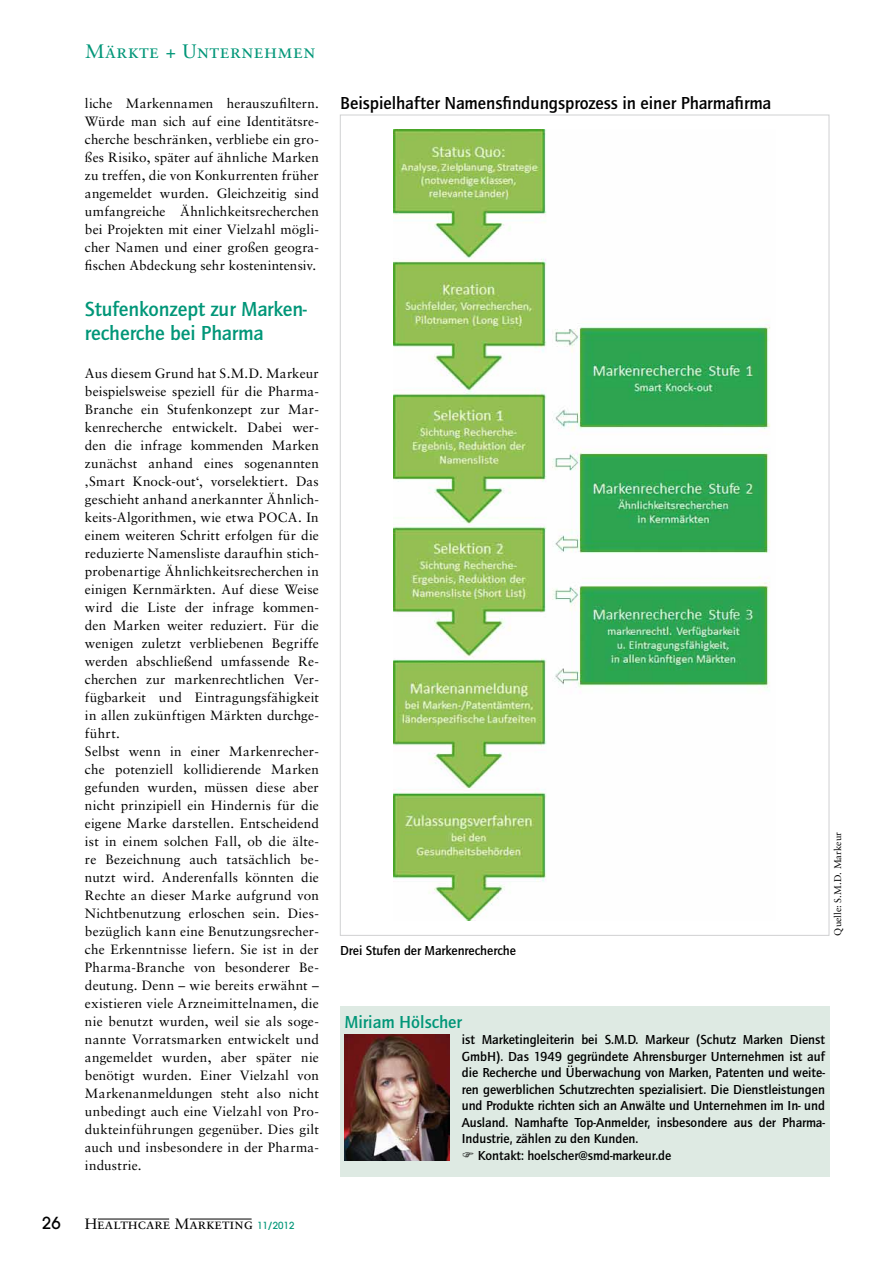
<style>
.page{position:relative;width:893px;height:1263px;background:#fff}
.page>*{position:absolute;margin:0;border:0;box-sizing:border-box;transform-origin:0 0}
.t1{font:500 21px/24px "Quay Sans ITC Std";color:#009678}
.t2{font:19.5px "Sabon Roman SC";letter-spacing:.025em;color:#009678}
.t3{font:500 18px "Quay Sans ITC Std";color:#000}
.t4{font:500 18px "Quay Sans ITC Std";color:#009678}
.t5{font:500 16.5px "Avant Garde";color:#000}
.t6{font:15px "Sabon Roman SC";color:#000}
.t7{font:13.5px/18px "Sabon";letter-spacing:.01em;color:#000;text-align:justify}
.t8{font:500 13.5px "Quay Sans ITC Std";color:#000}
.t9{font:9.75px "Sabon";color:#000}
.s1{font-family:"Avant Garde";font-weight:500;font-size:9.75px;color:#009678}
</style>
<div class="page">
<hr style="left:98px;top:1219px;width:71px;height:1px;background:#000">
<hr style="left:190px;top:1219px;width:62px;height:1px;background:#000">
<div style="left:340px;top:1006px;width:489px;height:170px;background:#deeae3"></div>
<img style="left:344px;top:1034px;width:105px;height:126px">
<img style="left:394px;top:129px;width:376px;height:791px">
<h2 class="t2" style="left:85px;top:39px;width:232px">Märkte + Unternehmen</h2>
<p class="t7" style="left:85px;top:94px;width:235px">liche Markennamen herauszufiltern.<br>Würde man sich auf eine Identitätsre&shy;cherche beschränken, verbliebe ein gro&shy;ßes Risiko, später auf ähnliche Marken zu treffen, die von Konkurrenten früher angemeldet wurden. Gleichzeitig sind umfangreiche Ähnlichkeitsrecherchen bei Projekten mit einer Vielzahl mögli&shy;cher Namen und einer großen geogra&shy;fischen Abdeckung sehr kostenintensiv.</p>
<h1 class="t1" style="left:85px;top:297px;width:223px">Stufenkonzept zur Marken&shy;recherche bei Pharma</h1>
<p class="t7" style="left:85px;top:364px;width:235px;text-align:left">Aus diesem Grund hat S.M.D. Markeur beispielsweise speziell für die Pharma-Branche ein Stufenkonzept zur Mar&shy;kenrecherche entwickelt. Dabei wer&shy;den die infrage kommenden Marken zunächst anhand eines sogenannten ‚Smart Knock-out‘, vorselektiert. Das geschieht anhand anerkannter Ähnlich&shy;keits-Algorithmen, wie etwa POCA. In einem weiteren Schritt erfolgen für die reduzierte Namensliste daraufhin stich&shy;probenartige Ähnlichkeitsrecherchen in einigen Kernmärkten. Auf diese Weise wird die Liste der infrage kommen&shy;den Marken weiter reduziert. Für die wenigen zuletzt verbliebenen Begriffe werden abschließend umfassende Re&shy;cherchen zur markenrechtlichen Ver&shy;fügbarkeit und Eintragungsfähigkeit in allen zukünftigen Märkten durchge&shy;führt.<br>Selbst wenn in einer Markenrecher&shy;che potenziell kollidierende Marken gefunden wurden, müssen diese aber nicht prinzipiell ein Hindernis für die eigene Marke darstellen. Entscheidend ist in einem solchen Fall, ob die älte&shy;re Bezeichnung auch tatsächlich be&shy;nutzt wird. Anderenfalls könnten die Rechte an dieser Marke aufgrund von Nichtbenutzung erloschen sein. Dies&shy;bezüglich kann eine Benutzungsrecher&shy;che Erkenntnisse liefern. Sie ist in der Pharma-Branche von besonderer Be&shy;deutung. Denn – wie bereits erwähnt – existieren viele Arzneimittelnamen, die nie benutzt wurden, weil sie als soge&shy;nannte Vorratsmarken entwickelt und angemeldet wurden, aber später nie benötigt wurden. Einer Vielzahl von Markenanmeldungen steht also nicht unbedingt auch eine Vielzahl von Pro&shy;dukteinführungen gegenüber. Dies gilt auch und insbesondere in der Pharma&shy;industrie.</p>
<p class="t5" style="left:42px;top:1213px;width:20px">26</p>
<p class="t6" style="left:85px;top:1215px;width:211px">Healthcare Marketing <span class="s1">11/2012</span></p>
<h3 class="t3" style="left:340px;top:92px;width:433px">Beispielhafter Namensfindungsprozess in einer Pharmafirma</h3>
<p class="t8" style="left:340px;top:942px;width:177px">Drei Stufen der Markenrecherche</p>
<p class="t9" style="left:832px;top:935px;width:105px;rotate:-90deg">Quelle: S.M.D. Markeur</p>
<h3 class="t4" style="left:344px;top:1011px;width:119px">Miriam Hölscher</h3>
<p class="t8" style="left:462px;top:1032px;width:365px">ist Marketingleiterin bei S.M.D. Markeur (Schutz Marken Dienst</p>
<p class="t8" style="left:462px;top:1048px;width:365px">GmbH). Das 1949 gegründete Ahrensburger Unternehmen ist auf</p>
<p class="t8" style="left:462px;top:1065px;width:365px">die Recherche und Überwachung von Marken, Patenten und weite-</p>
<p class="t8" style="left:462px;top:1081px;width:365px">ren gewerblichen Schutzrechten spezialisiert. Die Dienstleistungen</p>
<p class="t8" style="left:462px;top:1098px;width:365px">und Produkte richten sich an Anwälte und Unternehmen im In- und</p>
<p class="t8" style="left:462px;top:1114px;width:365px">Ausland. Namhafte Top-Anmelder, insbesondere aus der Pharma-</p>
<p class="t8" style="left:462px;top:1131px;width:178px">Industrie, zählen zu den Kunden.</p>
<p class="t8" style="left:478px;top:1147px;width:195px">Kontakt: hoelscher@smd-markeur.de</p>
</div>
